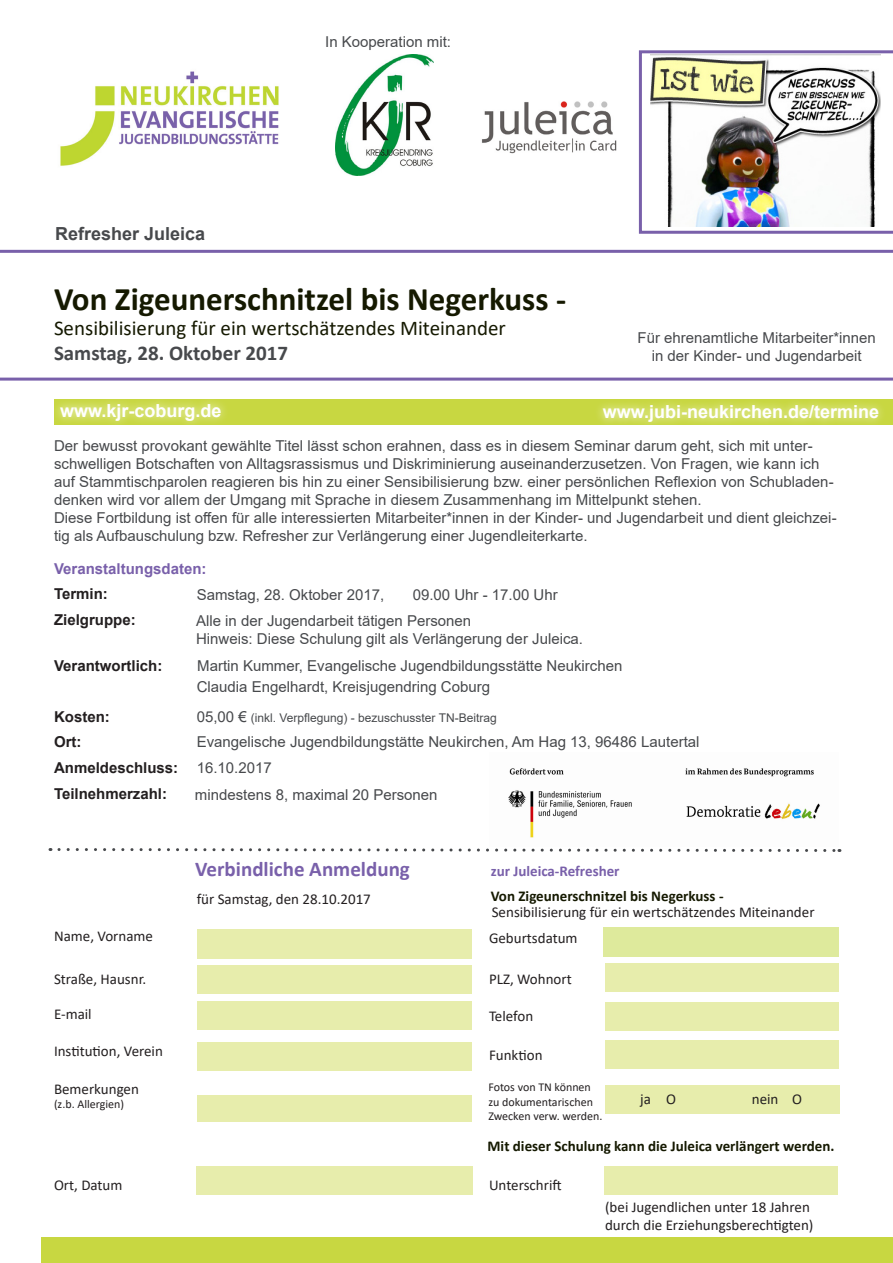
<style>
.page{position:relative;width:893px;height:1263px;background:#fff}
.page>*{position:absolute;margin:0;border:0;box-sizing:border-box;transform-origin:0 0}
.t1{font:700 33px "Calibri";color:#151900}
.t2{font:21px "Calibri";color:#151900}
.t3{font:700 21px "Calibri";color:#47494c}
.t4{font:700 21px "Calibri";color:#7960aa}
.t5{font:700 18px "Arial";color:#fff}
.t6{font:700 18px "Arial";color:#47494c}
.t7{font:15px/18px "Arial";color:#47494c}
.t8{font:15px/18px "Calibri";color:#231f20}
.t9{font:700 15px "Calibri";color:#151900}
.t10{font:700 15px "Arial";color:#231f20}
.t11{font:700 15px "Calibri";color:#7960aa}
.t12{font:700 15px "Arial";color:#7960aa}
.t13{font:12px/14.4px "Calibri";color:#231f20}
.t14{font:12px "Arial";color:#47494c}
.s1{font-size:15px}
</style>
<div class="page">
<img style="left:481px;top:95px;width:158px;height:59px">
<div style="left:54px;top:400px;width:839px;height:25px;background:#c8d741"></div>
<div style="left:41px;top:1237px;width:852px;height:26px;background:#c8d741"></div>
<div style="left:198px;top:929px;width:274px;height:30px;background:#e7edac"></div>
<div style="left:198px;top:965px;width:274px;height:29px;background:#e7edac"></div>
<div style="left:198px;top:1042px;width:274px;height:28px;background:#e7edac"></div>
<div style="left:198px;top:1001px;width:274px;height:29px;background:#e7edac"></div>
<div style="left:197px;top:1095px;width:275px;height:26px;background:#e7edac"></div>
<div style="left:605px;top:1002px;width:234px;height:29px;background:#e7edac"></div>
<div style="left:605px;top:963px;width:234px;height:29px;background:#e7edac"></div>
<div style="left:605px;top:1040px;width:234px;height:28px;background:#e7edac"></div>
<div style="left:197px;top:1166px;width:276px;height:29px;background:#e7edac"></div>
<div style="left:604px;top:1166px;width:234px;height:29px;background:#e7edac"></div>
<div style="left:604px;top:927px;width:235px;height:30px;background:#deea9c"></div>
<div style="left:594px;top:396px;width:293px;height:35px;background:#fff;opacity:.75"></div>
<svg style="left:50px;top:848px;width:790px;height:4px"></svg>
<img style="left:508px;top:768px;width:312px;height:70px">
<svg style="left:0;top:250px;width:893px;height:131px"></svg>
<img style="left:60px;top:71px;width:219px;height:95px">
<img style="left:335px;top:55px;width:98px;height:120px">
<img style="left:639px;top:50px;width:254px;height:184px">
<div style="left:51px;top:395px;width:179px;height:35px;background:#fff;opacity:.75"></div>
<div style="left:605px;top:1085px;width:234px;height:28px;background:#e7edac"></div>
<p class="t7" style="left:325px;top:32px;width:127px">In Kooperation mit:</p>
<p class="t6" style="left:55px;top:221px;width:152px">Refresher Juleica</p>
<p class="t1" style="left:54px;top:275px;width:514px">Von Zigeunerschnitzel bis Negerkuss -</p>
<p class="t2" style="left:54px;top:313px;width:453px">Sensibilisierung für ein wertschätzendes Miteinander</p>
<p class="t3" style="left:54px;top:338px;width:236px">Samstag, 28. Oktober 2017</p>
<p class="t5" style="left:60px;top:398px;width:163px">www.kjr-coburg.de</p>
<p class="t7" style="left:637px;top:328px;width:240px;text-align:center">Für ehrenamtliche Mitarbeiter*innen in der Kinder- und Jugendarbeit</p>
<p class="t5" style="left:603px;top:399px;width:278px">www.jubi-neukirchen.de/termine</p>
<p class="t7" style="left:54px;top:437px;width:781px">Der bewusst provokant gewählte Titel lässt schon erahnen, dass es in diesem Seminar darum geht, sich mit unter&shy;schwelligen Botschaften von Alltagsrassismus und Diskriminierung auseinanderzusetzen. Von Fragen, wie kann ich auf Stammtischparolen reagieren bis hin zu einer Sensibilisierung bzw. einer persönlichen Reflexion von Schubladen&shy;denken wird vor allem der Umgang mit Sprache in diesem Zusammenhang im Mittelpunkt stehen.</p>
<p class="t7" style="left:54px;top:509px;width:784px">Diese Fortbildung ist offen für alle interessierten Mitarbeiter*innen in der Kinder- und Jugendarbeit und dient gleichzei&shy;tig als Aufbauschulung bzw. Refresher zur Verlängerung einer Jugendleiterkarte.</p>
<p class="t12" style="left:54px;top:558px;width:154px">Veranstaltungsdaten:</p>
<p class="t10" style="left:54px;top:609px;width:83px">Zielgruppe:</p>
<p class="t7" style="left:196px;top:611px;width:277px">Alle in der Jugendarbeit tätigen Personen</p>
<p class="t7" style="left:196px;top:629px;width:388px">Hinweis: Diese Schulung gilt als Verlängerung der Juleica.</p>
<p class="t10" style="left:54px;top:655px;width:110px">Verantwortlich:</p>
<p class="t10" style="left:54px;top:583px;width:55px">Termin:</p>
<p class="t7" style="left:197px;top:585px;width:189px">Samstag, 28. Oktober 2017,</p>
<p class="t7" style="left:413px;top:585px;width:147px">09.00 Uhr - 17.00 Uhr</p>
<p class="t7" style="left:197px;top:656px;width:427px">Martin Kummer, Evangelische Jugendbildungsstätte Neukirchen</p>
<p class="t7" style="left:197px;top:678px;width:295px">Claudia Engelhardt, Kreisjugendring Coburg</p>
<p class="t10" style="left:54px;top:706px;width:57px">Kosten:</p>
<p class="t14" style="left:197px;top:710px;width:302px"><span class="s1">05,00 €</span> (inkl. Verpflegung) - bezuschusster TN-Beitrag</p>
<p class="t10" style="left:54px;top:731px;width:29px">Ort:</p>
<p class="t7" style="left:197px;top:733px;width:504px">Evangelische Jugendbildungstätte Neukirchen, Am Hag 13, 96486 Lautertal</p>
<p class="t10" style="left:54px;top:757px;width:126px">Anmeldeschluss:</p>
<p class="t7" style="left:197px;top:759px;width:77px">16.10.2017</p>
<p class="t10" style="left:54px;top:784px;width:115px">Teilnehmerzahl:</p>
<p class="t7" style="left:195px;top:785px;width:244px">mindestens 8, maximal 20 Personen</p>
<p class="t8" style="left:54px;top:927px;width:100px">Name, Vorname</p>
<p class="t8" style="left:54px;top:969px;width:94px">Straße, Hausnr.</p>
<p class="t8" style="left:54px;top:1005px;width:39px">E-mail</p>
<p class="t8" style="left:54px;top:1041px;width:110px">Institution, Verein</p>
<p class="t8" style="left:54px;top:1079px;width:86px">Bemerkungen</p>
<p class="t13" style="left:54px;top:1097px;width:72px">(z.b. Allergien)</p>
<p class="t4" style="left:195px;top:854px;width:216px">Verbindliche Anmeldung</p>
<p class="t11" style="left:491px;top:860px;width:130px">zur Juleica-Refresher</p>
<p class="t9" style="left:491px;top:885px;width:234px">Von Zigeunerschnitzel bis Negerkuss -</p>
<p class="t8" style="left:197px;top:890px;width:176px">für Samstag, den 28.10.2017</p>
<p class="t8" style="left:492px;top:902px;width:324px">Sensibilisierung für ein wertschätzendes Miteinander</p>
<p class="t8" style="left:489px;top:928px;width:90px">Geburtsdatum</p>
<p class="t8" style="left:489px;top:969px;width:84px">PLZ, Wohnort</p>
<p class="t8" style="left:489px;top:1007px;width:46px">Telefon</p>
<p class="t8" style="left:489px;top:1046px;width:55px">Funktion</p>
<p class="t13" style="left:488px;top:1080px;width:116px">Fotos von TN können zu dokumentarischen<br>Zwecken verw. werden.</p>
<p class="t8" style="left:640px;top:1089px;width:37px">ja O</p>
<p class="t8" style="left:752px;top:1089px;width:52px">nein O</p>
<p class="t9" style="left:488px;top:1135px;width:349px">Mit dieser Schulung kann die Juleica verlängert werden.</p>
<p class="t8" style="left:54px;top:1175px;width:70px">Ort, Datum</p>
<p class="t8" style="left:489px;top:1175px;width:74px">Unterschrift</p>
<p class="t8" style="left:605px;top:1197px;width:210px">(bei Jugendlichen unter 18 Jahren durch die Erziehungsberechtigten)</p>
</div>
